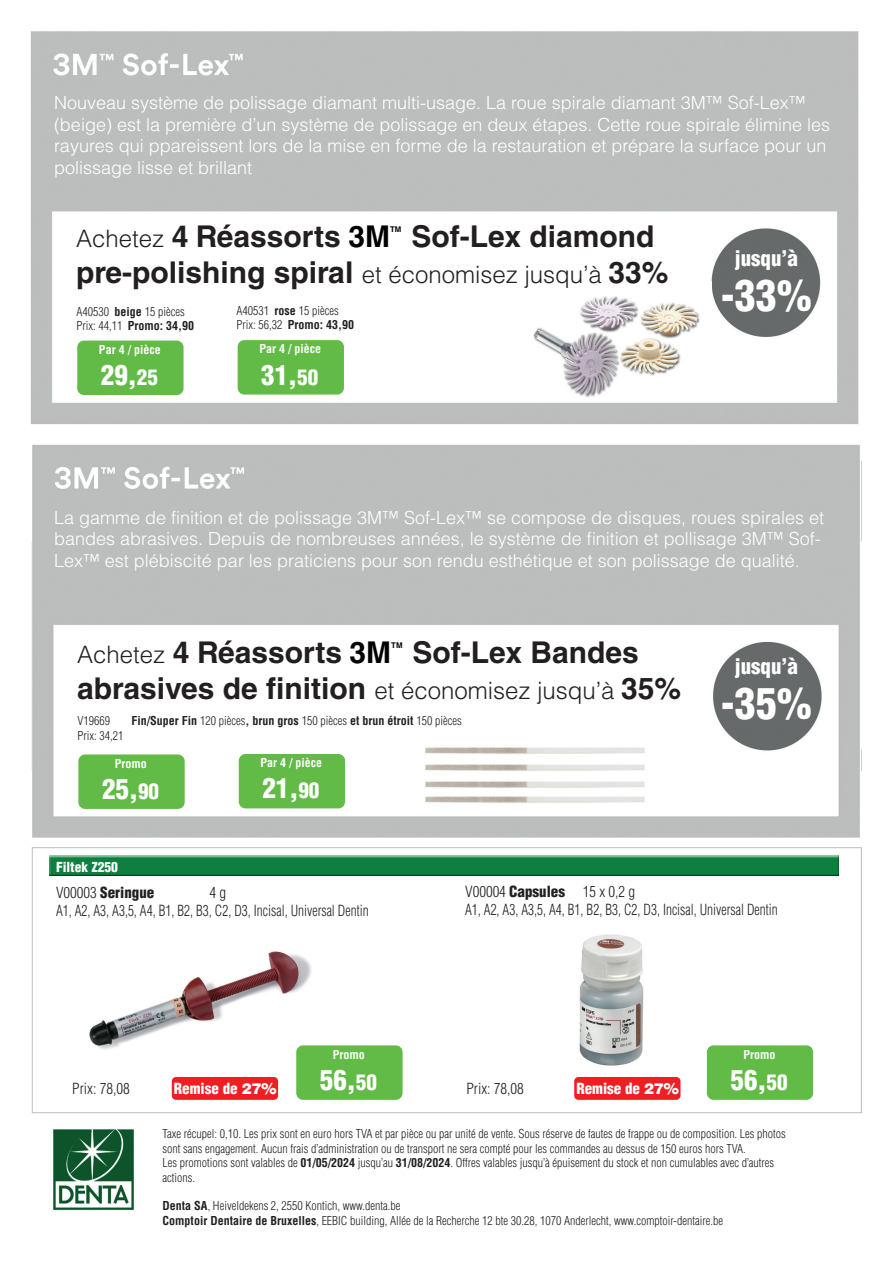
<style>
.page{position:relative;width:893px;height:1263px;background:#fff}
.page>*{position:absolute;margin:0;border:0;box-sizing:border-box;transform-origin:0 0}
.t1{font:900 condensed 42px "Helvetica LT Std";color:#fff}
.t2{font:700 30px/36px "Helvetica LT Std";color:#231f20}
.t3{font:900 condensed 27px "Helvetica LT Std";color:#fff}
.t4{font:900 condensed 21px "Helvetica LT Std";color:#fff}
.t5{font:300 18px/21.6px "Helvetica LT Std";color:#fff}
.t6{font:300 condensed 15px/18px "Helvetica LT Std";color:#231f20}
.t7{font:900 condensed 15px "Helvetica LT Std";color:#fff}
.t8{font:900 condensed 15px "Helvetica LT Std";color:#231f20}
.t9{font:900 condensed 13.5px "Helvetica LT Std";color:#fff}
.t10{font:300 condensed 12px/14.4px "Helvetica LT Std";color:#231f20}
.t11{font:700 condensed 12px "Helvetica LT Std";color:#231f20}
.t12{font:700 condensed 12px "Helvetica LT Std";color:#fff}
.t13{font:700 7.8px "Helvetica LT Std";color:#000001}
.s1{font-weight:300;font-size:24px}
.s2{color:#000001}
.s3{font-weight:700}
.s4{font-size:21px}
.s5{font-weight:300}
.s6{font-weight:900}
.s7{font-stretch:normal}
</style>
<div class="page">
<img style="left:30px;top:31px;width:832px;height:1083px">
<div style="left:32px;top:847px;width:830px;height:266px;background:#fff;border:1px solid #bcbdc0"></div>
<img style="left:521px;top:282px;width:190px;height:119px">
<div style="left:77px;top:341px;width:107px;height:54px;background:#62bb46;border-radius:7px"></div>
<div style="left:238px;top:340px;width:106px;height:55px;background:#62bb46;border-radius:7px"></div>
<div style="left:78px;top:754px;width:107px;height:55px;background:#62bb46;border-radius:7px"></div>
<div style="left:239px;top:754px;width:106px;height:54px;background:#62bb46;border-radius:7px"></div>
<img style="left:420px;top:743px;width:229px;height:64px">
<img style="left:53px;top:1129px;width:81px;height:81px">
<img style="left:89px;top:951px;width:222px;height:99px">
<img style="left:579px;top:934px;width:65px;height:132px">
<div style="left:49px;top:855px;width:790px;height:23px;background:#231f20;opacity:.75"></div>
<div style="left:172px;top:1077px;width:106px;height:23px;background:#ee1f23;border-radius:4px"></div>
<div style="left:296px;top:1045px;width:107px;height:55px;background:#62bb46;border-radius:7px"></div>
<div style="left:574px;top:1077px;width:106px;height:23px;background:#ee1f23;border-radius:4px"></div>
<div style="left:707px;top:1045px;width:106px;height:55px;background:#62bb46;border-radius:7px"></div>
<p class="t5" style="left:54px;top:92px;width:778px">Nouveau système de polissage diamant multi-usage. La roue spirale diamant 3M™ Sof-Lex™ (beige) est la première d’un système de polissage en deux étapes. Cette roue spirale élimine les rayures qui ppareissent lors de la mise en forme de la restauration et prépare la surface pour un polissage lisse et brillant</p>
<h2 class="t2" style="left:76px;top:218px;width:315px"><span class="s1">Achetez</span> 4 Réassorts <span class="s2">3M</span></h2>
<p class="t13" style="left:390px;top:225px;width:13px">TM</p>
<h2 class="t2" style="left:76px;top:218px;width:594px;text-indent:335px">Sof-Lex diamond pre-polishing spiral <span class="s1">et économisez jusqu’à</span> 33%</h2>
<p class="t10" style="left:76px;top:304px;width:119px">A40530 <span class="s3">beige</span> 15 pièces<br>Prix: 44,11 <span class="s3">Promo: 34,90</span></p>
<p class="t12" style="left:99px;top:342px;width:63px">Par 4 / pièce</p>
<h3 class="t3" style="left:101px;top:358px;width:58px">29,<span class="s4">25</span></h3>
<p class="t10" style="left:237px;top:303px;width:119px">A40531 <span class="s3">rose</span> 15 pièces<br>Prix: 56,32 <span class="s3">Promo: 43,90</span></p>
<p class="t12" style="left:259px;top:341px;width:63px">Par 4 / pièce</p>
<h3 class="t3" style="left:261px;top:358px;width:58px">31,<span class="s4">50</span></h3>
<h3 class="t4" style="left:735px;top:245px;width:64px">jusqu’à</h3>
<h1 class="t1" style="left:721px;top:269px;width:92px">-33%</h1>
<p class="t5" style="left:54px;top:506px;width:772px">La gamme de finition et de polissage 3M™ Sof-Lex™ se compose de disques, roues spirales et bandes abrasives. Depuis de nombreuses années, le système de finition et pollisage 3M™ Sof-<br>Lex™ est plébiscité par les praticiens pour son rendu esthétique et son polissage de qualité.</p>
<h2 class="t2" style="left:77px;top:634px;width:315px"><span class="s1">Achetez</span> 4 Réassorts <span class="s2">3M</span></h2>
<p class="t13" style="left:391px;top:640px;width:13px">TM</p>
<h2 class="t2" style="left:77px;top:634px;width:606px;text-indent:335px">Sof-Lex Bandes abrasives de finition <span class="s1">et économisez jusqu’à</span> 35%</h2>
<p class="t10" style="left:78px;top:713px;width:34px">V19669</p>
<p class="t11" style="left:132px;top:713px;width:332px">Fin/Super Fin <span class="s5">120 pièces</span>, brun gros <span class="s5">150 pièces</span> et brun étroit <span class="s5">150 pièces</span></p>
<p class="t10" style="left:78px;top:728px;width:47px">Prix: 34,21</p>
<p class="t12" style="left:115px;top:756px;width:34px">Promo</p>
<h3 class="t3" style="left:102px;top:772px;width:58px">25,<span class="s4">90</span></h3>
<p class="t12" style="left:261px;top:755px;width:63px">Par 4 / pièce</p>
<h3 class="t3" style="left:262px;top:771px;width:58px">21,<span class="s4">90</span></h3>
<h3 class="t4" style="left:735px;top:653px;width:64px">jusqu’à</h3>
<h1 class="t1" style="left:721px;top:677px;width:92px">-35%</h1>
<p class="t9" style="left:56px;top:858px;width:63px">Filtek Z250</p>
<p class="t8" style="left:56px;top:883px;width:100px"><span class="s5">V00003</span> Seringue</p>
<p class="t6" style="left:56px;top:884px;width:314px;text-indent:153px">4 g<br>A1, A2, A3, A3,5, A4, B1, B2, B3, C2, D3, Incisal, Universal Dentin</p>
<p class="t6" style="left:465px;top:883px;width:314px">V00004 <span class="s6">Capsules</span> 15 x 0,2 g<br>A1, A2, A3, A3,5, A4, B1, B2, B3, C2, D3, Incisal, Universal Dentin</p>
<p class="t6" style="left:72px;top:1079px;width:59px">Prix: 78,08</p>
<p class="t7" style="left:174px;top:1079px;width:104px">Remise de <span class="s7">27%</span></p>
<p class="t12" style="left:333px;top:1047px;width:34px">Promo</p>
<h3 class="t3" style="left:320px;top:1063px;width:58px">56,<span class="s4">50</span></h3>
<p class="t6" style="left:466px;top:1079px;width:59px">Prix: 78,08</p>
<p class="t7" style="left:576px;top:1079px;width:104px">Remise de <span class="s7">27%</span></p>
<p class="t12" style="left:743px;top:1047px;width:34px">Promo</p>
<h3 class="t3" style="left:730px;top:1063px;width:58px">56,<span class="s4">50</span></h3>
<p class="t10" style="left:163px;top:1127px;width:625px">Taxe récupel: 0,10. Les prix sont en euro hors TVA et par pièce ou par unité de vente. Sous réserve de fautes de frappe ou de composition. Les photos sont sans engagement. Aucun frais d’administration ou de transport ne sera compté pour les commandes au dessus de 150 euros hors TVA.<br>Les promotions sont valables de <span class="s3">01/05/2024</span> jusqu’au <span class="s3">31/08/2024</span>. Offres valables jusqu’à épuisement du stock et non cumulables avec d’autres actions.</p>
<p class="t10" style="left:163px;top:1199px;width:562px"><span class="s3">Denta SA</span>, Heiveldekens 2, 2550 Kontich, www.denta.be<br><span class="s3">Comptoir Dentaire de Bruxelles</span>, EEBIC building, Allée de la Recherche 12 bte 30.28, 1070 Anderlecht, www.comptoir-dentaire.be</p>
</div>
